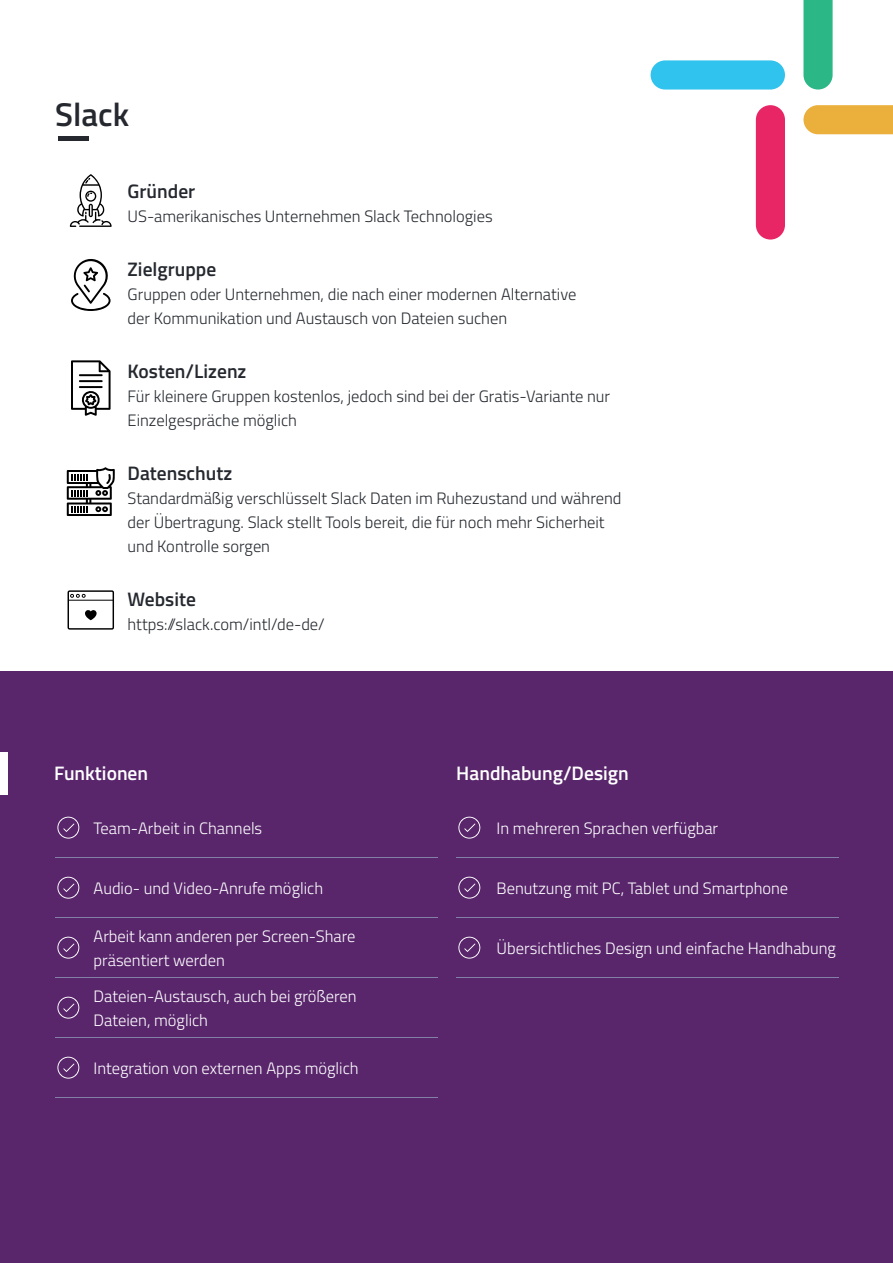
<style>
.page{position:relative;width:893px;height:1263px;background:#fff}
.page>*{position:absolute;margin:0;border:0;box-sizing:border-box;transform-origin:0 0}
.t1{font:600 33px "Titillium Web";color:#25292f}
.t2{font:600 19.5px "Titillium Web";color:#25292f}
.t3{font:600 19.5px "Titillium Web";color:#fff}
.t4{font:300 16.5px/24px "Titillium Web";color:#25292f}
.t5{font:300 16.5px/24px "Titillium Web";color:#fff}
</style>
<div class="page">
<div style="left:0;top:672px;width:893px;height:591px;background:#59266c"></div>
<div style="left:58px;top:136px;width:31px;height:5px;background:#25292f"></div>
<svg style="left:57px;top:817px;width:22px;height:21px"></svg>
<svg style="left:458px;top:817px;width:22px;height:21px"></svg>
<svg style="left:458px;top:877px;width:22px;height:21px"></svg>
<svg style="left:458px;top:937px;width:22px;height:21px"></svg>
<svg style="left:57px;top:877px;width:22px;height:22px"></svg>
<svg style="left:57px;top:937px;width:22px;height:21px"></svg>
<svg style="left:57px;top:997px;width:22px;height:21px"></svg>
<svg style="left:57px;top:1057px;width:22px;height:21px"></svg>
<hr style="left:55px;top:858px;width:383px;height:1px;background:#8181a7">
<hr style="left:456px;top:858px;width:383px;height:1px;background:#8181a7">
<hr style="left:55px;top:917px;width:383px;height:1px;background:#8181a7">
<hr style="left:456px;top:917px;width:383px;height:1px;background:#8181a7">
<hr style="left:55px;top:978px;width:383px;height:1px;background:#8181a7">
<hr style="left:456px;top:978px;width:383px;height:1px;background:#8181a7">
<hr style="left:55px;top:1038px;width:383px;height:1px;background:#8181a7">
<hr style="left:55px;top:1098px;width:383px;height:1px;background:#8181a7">
<div style="left:0;top:753px;width:7px;height:42px;background:#fff"></div>
<div style="left:651px;top:60px;width:134px;height:30px;background:#2fc3ed;border-radius:15px"></div>
<svg style="left:803px;top:0;width:30px;height:90px;background:#39bc8e"></svg>
<div style="left:756px;top:105px;width:29px;height:135px;background:#e82565;border-radius:15px"></div>
<svg style="left:803px;top:105px;width:90px;height:29px;background:#ebb344"></svg>
<svg style="left:70px;top:174px;width:42px;height:53px"></svg>
<svg style="left:71px;top:259px;width:40px;height:52px"></svg>
<svg style="left:71px;top:360px;width:40px;height:56px"></svg>
<svg style="left:68px;top:590px;width:46px;height:40px"></svg>
<svg style="left:67px;top:467px;width:48px;height:49px"></svg>
<h1 class="t1" style="left:55px;top:89px;width:76px">Slack</h1>
<p class="t2" style="left:128px;top:176px;width:69px">Gründer</p>
<p class="t4" style="left:128px;top:203px;width:367px">US-amerikanisches Unternehmen Slack Technologies</p>
<p class="t2" style="left:128px;top:254px;width:90px">Zielgruppe</p>
<p class="t4" style="left:128px;top:281px;width:450px">Gruppen oder Unternehmen, die nach einer modernen Alternative der Kommunikation und Austausch von Dateien suchen</p>
<p class="t2" style="left:128px;top:356px;width:120px">Kosten/Lizenz</p>
<p class="t4" style="left:128px;top:383px;width:484px">Für kleinere Gruppen kostenlos, jedoch sind bei der Gratis-Variante nur<br>Einzelgespräche möglich</p>
<p class="t2" style="left:128px;top:458px;width:106px">Datenschutz</p>
<p class="t4" style="left:128px;top:485px;width:495px">Standardmäßig verschlüsselt Slack Daten im Ruhezustand und während der Übertragung. Slack stellt Tools bereit, die für noch mehr Sicherheit und Kontrolle sorgen</p>
<p class="t2" style="left:128px;top:584px;width:70px">Website</p>
<p class="t4" style="left:128px;top:611px;width:199px">https://slack.com/intl/de-de/</p>
<p class="t3" style="left:54px;top:758px;width:96px">Funktionen</p>
<p class="t3" style="left:456px;top:758px;width:174px">Handhabung/Design</p>
<p class="t5" style="left:94px;top:815px;width:170px">Team-Arbeit in Channels</p>
<p class="t5" style="left:497px;top:815px;width:223px">In mehreren Sprachen verfügbar</p>
<p class="t5" style="left:94px;top:875px;width:231px">Audio- und Video-Anrufe möglich</p>
<p class="t5" style="left:497px;top:875px;width:293px">Benutzung mit PC, Tablet und Smartphone</p>
<p class="t5" style="left:94px;top:923px;width:263px">Arbeit kann anderen per Screen-Share präsentiert werden</p>
<p class="t5" style="left:94px;top:983px;width:265px">Dateien-Austausch, auch bei größeren<br>Dateien, möglich</p>
<p class="t5" style="left:94px;top:1055px;width:267px">Integration von externen Apps möglich</p>
<p class="t5" style="left:497px;top:935px;width:341px">Übersichtliches Design und einfache Handhabung</p>
</div>
